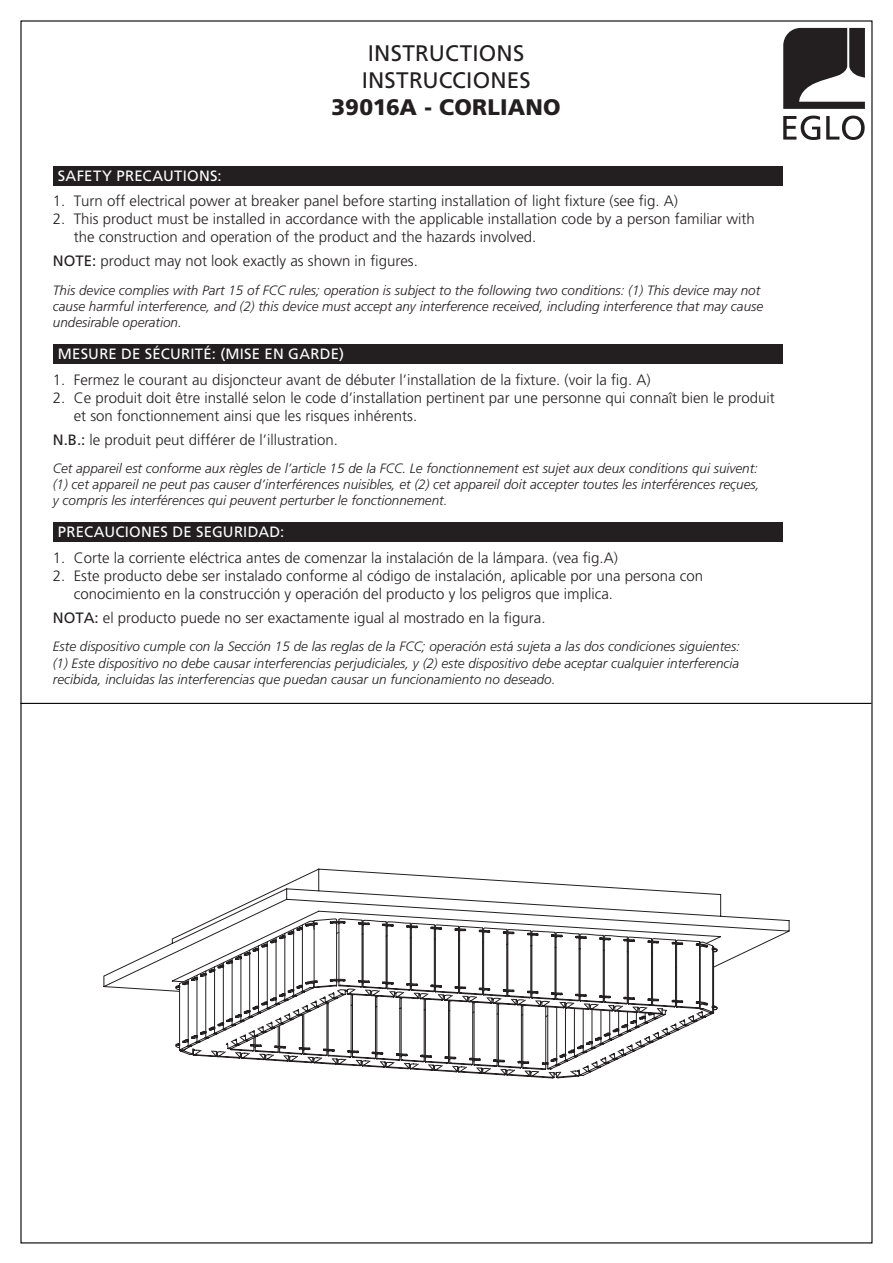
<style>
.page{position:relative;width:893px;height:1263px;background:#fff}
.page>*{position:absolute;margin:0;border:0;box-sizing:border-box;transform-origin:0 0}
.t1{font:22.5px/27px "Frutiger LT Std";letter-spacing:.01em;color:#231f20}
.t2{font:900 22.5px "Frutiger LT Std";letter-spacing:.005em;color:#231f20}
.t3{font:300 15px/18px "Frutiger LT Std";color:#231f20}
.t4{font:14.85px "Frutiger LT Std";letter-spacing:.015em;color:#fff}
.t5{font:italic 300 13.5px/16.2px "Frutiger LT Std";color:#231f20;text-align:justify}
.s1{font-weight:400}
</style>
<div class="page">
<svg style="left:783px;top:28px;width:82px;height:81px"></svg>
<svg style="left:783px;top:116px;width:37px;height:24px"></svg>
<svg style="left:826px;top:116px;width:39px;height:24px"></svg>
<hr style="left:20px;top:703px;width:851px;height:1px;background:#040503">
<div style="left:53px;top:166px;width:730px;height:20px;background:#231f20"></div>
<div style="left:53px;top:344px;width:730px;height:20px;background:#231f20"></div>
<div style="left:53px;top:522px;width:730px;height:20px;background:#231f20"></div>
<svg style="left:103px;top:868px;width:687px;height:124px"></svg>
<svg style="left:175px;top:918px;width:543px;height:160px"></svg>
<p class="t4" style="left:58px;top:167px;width:165px">SAFETY PRECAUTIONS:</p>
<h1 class="t1" style="left:362px;top:39px;width:170px">INSTRUCTIONS<br>INSTRUCCIONES</h1>
<h1 class="t2" style="left:331px;top:93px;width:231px">39016A - CORLIANO</h1>
<p class="t3" style="left:53px;top:192px;width:627px">1. Turn off electrical power at breaker panel before starting installation of light fixture (see fig. A)</p>
<p class="t3" style="left:74px;top:210px;width:682px;text-indent:-21px">2. This product must be installed in accordance with the applicable installation code by a person familiar with the construction and operation of the product and the hazards involved.</p>
<p class="t3" style="left:53px;top:252px;width:367px"><span class="s1">NOTE:</span> product may not look exactly as shown in figures.</p>
<p class="t5" style="left:53px;top:282px;width:712px;text-align:left">This device complies with Part 15 of FCC rules; operation is subject to the following two conditions: (1) This device may not cause harmful interference, and (2) this device must accept any interference received, including interference that may cause undesirable operation.</p>
<p class="t4" style="left:58px;top:345px;width:288px">MESURE DE SÉCURITÉ: (MISE EN GARDE)</p>
<p class="t3" style="left:53px;top:371px;width:599px">1. Fermez le courant au disjoncteur avant de débuter l’installation de la fixture. (voir la fig. A)</p>
<p class="t3" style="left:74px;top:389px;width:702px;text-indent:-21px">2. Ce produit doit être installé selon le code d’installation pertinent par une personne qui connaît bien le produit et son fonctionnement ainsi que les risques inhérents.</p>
<p class="t3" style="left:53px;top:431px;width:287px"><span class="s1">N.B.:</span> le produit peut différer de l’illustration.</p>
<p class="t5" style="left:53px;top:460px;width:708px">Cet appareil est conforme aux règles de l’article 15 de la FCC. Le fonctionnement est sujet aux deux conditions qui suivent: (1) cet appareil ne peut pas causer d’interférences nuisibles, et (2) cet appareil doit accepter toutes les interférences reçues, y compris les interférences qui peuvent perturber le fonctionnement.</p>
<p class="t4" style="left:58px;top:523px;width:228px">PRECAUCIONES DE SEGURIDAD:</p>
<p class="t3" style="left:53px;top:549px;width:567px">1. Corte la corriente eléctrica antes de comenzar la instalación de la lámpara. (vea fig.A)</p>
<p class="t3" style="left:74px;top:567px;width:631px;text-indent:-21px">2. Este producto debe ser instalado conforme al código de instalación, aplicable por una persona con conocimiento en la construcción y operación del producto y los peligros que implica.</p>
<p class="t3" style="left:53px;top:609px;width:494px"><span class="s1">NOTA:</span> el producto puede no ser exactamente igual al mostrado en la figura.</p>
<p class="t5" style="left:53px;top:639px;width:689px">Este dispositivo cumple con la Sección 15 de las reglas de la FCC; operación está sujeta a las dos condiciones siguientes: (1) Este dispositivo no debe causar interferencias perjudiciales, y (2) este dispositivo debe aceptar cualquier interferencia recibida, incluidas las interferencias que puedan causar un funcionamiento no deseado.</p>
</div>
